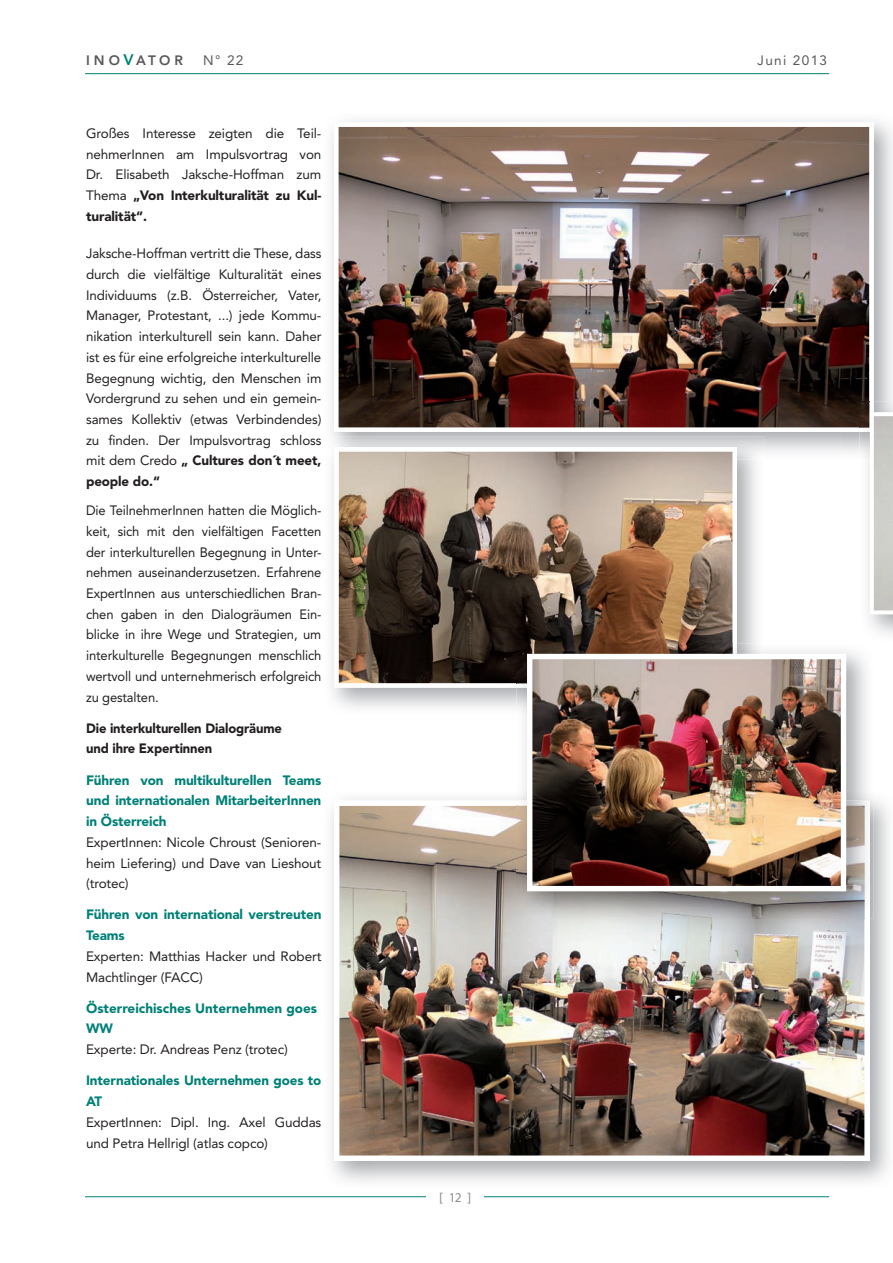
<style>
.page{position:relative;width:893px;height:1263px;background:#fff}
.page>*{position:absolute;margin:0;border:0;box-sizing:border-box;transform-origin:0 0}
.t1{font:13.5px/20.7px "Avenir";letter-spacing:-.01em;color:#231f20;text-align:justify}
.t2{font:13.5px/20.7px "Avenir";letter-spacing:-.01em;color:#231f20;text-align:justify;scale:.96 1}
.t3{font:900 13.5px/20.7px "Avenir";letter-spacing:-.01em;color:#008177}
.t4{font:900 13.5px/20.7px "Avenir";letter-spacing:-.01em;color:#231f20;scale:.96 1}
.t5{font:13.5px "Avenir";letter-spacing:.1em;color:#57585a}
.t6{font:800 13.5px "Avenir";letter-spacing:.3em;color:#57585a}
.t7{font:13.5px "Myriad Pro";color:#808285}
.s1{font-size:15.15px;color:#008177}
.s2{font-weight:900}
.s3{color:#8b8d90}
</style>
<div class="page">
<hr style="left:85px;top:73px;width:744px;height:1px;background:#008177">
<hr style="left:85px;top:1196px;width:744px;height:1px;background:#008177">
<div style="left:426px;top:1191px;width:58px;height:16px;background:#fff"></div>
<img style="left:338px;top:122px;width:536px;height:306px">
<img style="left:339px;top:800px;width:526px;height:361px">
<img style="left:334px;top:447px;width:403px;height:241px">
<img style="left:517px;top:650px;width:357px;height:269px">
<img style="left:517px;top:800px;width:353px;height:119px">
<img style="left:517px;top:643px;width:247px;height:72px">
<img style="left:517px;top:643px;width:220px;height:45px">
<img style="left:533px;top:660px;width:307px;height:225px">
<div style="left:527px;top:654px;width:319px;height:237px;border:5px solid #fff"></div>
<img style="left:859px;top:402px;width:34px;height:233px">
<img style="left:859px;top:402px;width:15px;height:30px">
<svg style="left:870px;top:412px;width:23px;height:202px"></svg>
<p class="t6" style="left:86px;top:53px;width:98px">INO<span class="s1">V</span>ATOR</p>
<p class="t5" style="left:203px;top:53px;width:42px">N° 22</p>
<p class="t5" style="left:757px;top:53px;width:71px">Juni 2013</p>
<p class="t1" style="left:86px;top:123px;width:237px">Großes Interesse zeigten die Teil&shy;nehmerInnen am Impulsvortrag von Dr. Elisabeth Jaksche-Hoffman zum Thema <span class="s2">„Von Interkulturalität zu Kul&shy;turalität“.</span></p>
<p class="t1" style="left:86px;top:243px;width:237px">Jaksche-Hoffman vertritt die These, dass durch die vielfältige Kulturalität eines Individuums (z.B. Österreicher, Vater, Manager, Protestant, ...) jede Kommu&shy;nikation interkulturell sein kann. Daher ist es für eine erfolgreiche interkulturelle Begegnung wichtig, den Menschen im Vordergrund zu sehen und ein gemein&shy;sames Kollektiv (etwas Verbindendes) zu finden. Der Impulsvortrag schloss mit dem Credo <span class="s2">„ Cultures don´t meet, people do.“</span></p>
<p class="t2" style="left:86px;top:500px;width:247px">Die TeilnehmerInnen hatten die Möglich&shy;keit, sich mit den vielfältigen Facetten der interkulturellen Begegnung in Unter&shy;nehmen auseinanderzusetzen. Erfahrene ExpertInnen aus unterschiedlichen Bran&shy;chen gaben in den Dialogräumen Ein&shy;blicke in ihre Wege und Strategien, um interkulturelle Begegnungen menschlich wertvoll und unternehmerisch erfolgreich zu gestalten.</p>
<p class="t4" style="left:86px;top:718px;width:206px">Die interkulturellen Dialogräume und ihre Expertinnen</p>
<p class="t3" style="left:86px;top:769px;width:237px;text-align:justify">Führen von multikulturellen Teams und internationalen MitarbeiterInnen in Österreich</p>
<p class="t1" style="left:86px;top:832px;width:237px">ExpertInnen: Nicole Chroust (Senioren&shy;heim Liefering) und Dave van Lieshout (trotec)</p>
<p class="t3" style="left:86px;top:904px;width:237px">Führen von international verstreuten<br>Teams</p>
<p class="t1" style="left:86px;top:946px;width:237px">Experten: Matthias Hacker und Robert<br>Machtlinger (FACC)</p>
<p class="t3" style="left:86px;top:997px;width:232px">Österreichisches Unternehmen goes<br>WW</p>
<p class="t1" style="left:86px;top:1039px;width:203px">Experte: Dr. Andreas Penz (trotec)</p>
<p class="t3" style="left:86px;top:1070px;width:237px">Internationales Unternehmen goes to<br>AT</p>
<p class="t1" style="left:86px;top:1111px;width:237px">ExpertInnen: Dipl. Ing. Axel Guddas und Petra Hellrigl (atlas copco)</p>
<p class="t7" style="left:439px;top:1189px;width:34px">[ <span class="s3">12</span> ]</p>
</div>
